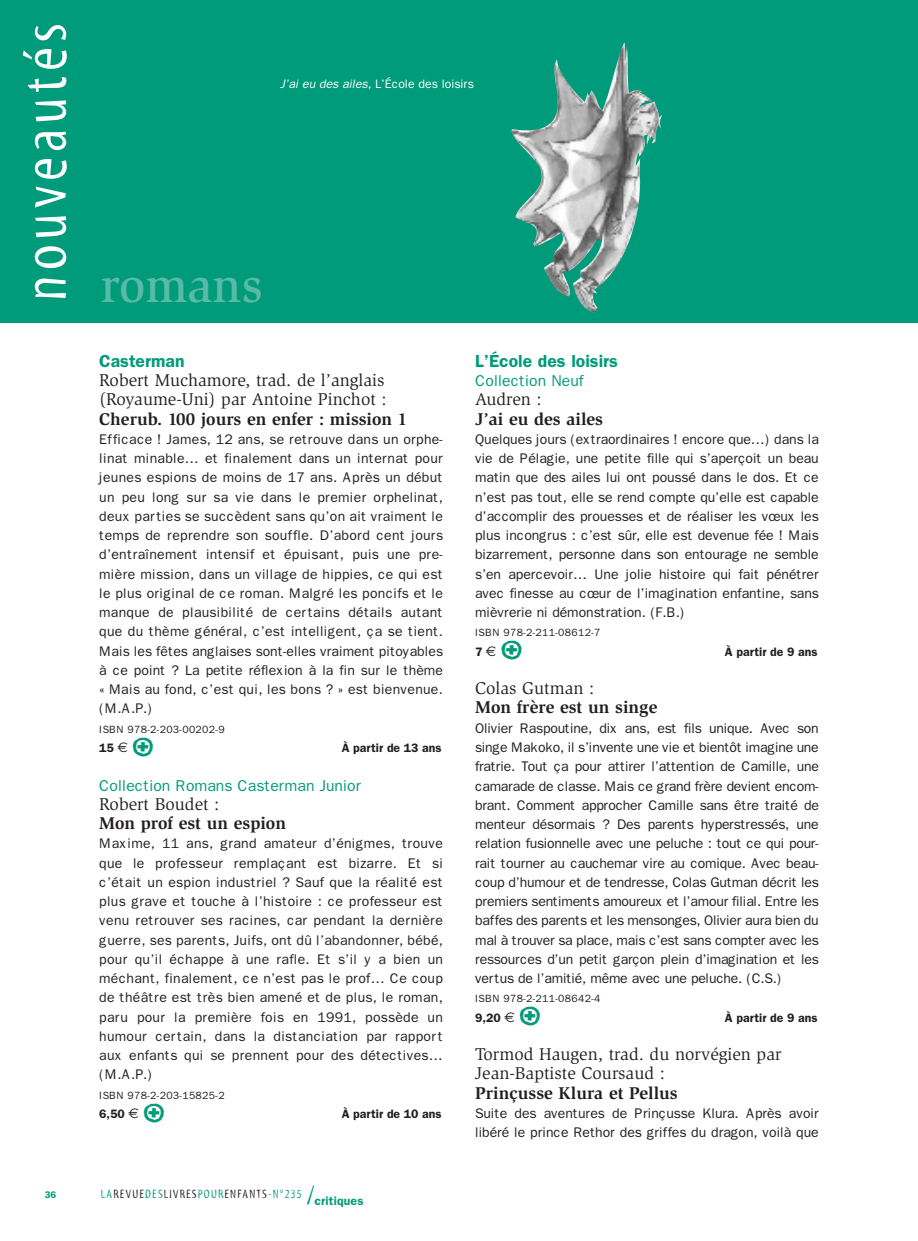
<style>
.page{position:relative;width:918px;height:1241px;background:#fff}
.page>*{position:absolute;margin:0;border:0;box-sizing:border-box;transform-origin:0 0}
.t1{font:63px "Myriad Tilt";letter-spacing:.08em;color:#fff}
.t2{font:500 49px "Slimbach";color:#59baa6}
.t3{font:35px "Ale Signs White LL";color:#009b7a}
.t4{font:17.5px/19.2px "Slimbach";color:#231f20}
.t5{font:700 17.5px "Slimbach";color:#231f20}
.t6{font:600 17.5px "Franklin Gothic";color:#009b7a}
.t7{font:15.75px "Franklin Gothic";color:#009b7a}
.t8{font:14px/19.2px "Franklin Gothic";letter-spacing:-.005em;color:#231f20;text-align:justify}
.t9{font:600 12.25px "Franklin Gothic";color:#231f20}
.t10{font:12.25px "Myriad Tilt";letter-spacing:.1em;color:#231f20}
.t11{font:12.25px "Franklin Gothic";letter-spacing:-.005em;color:#fff}
.t12{font:10.5px "Franklin Gothic";letter-spacing:.03em;color:#231f20}
.t13{font:600 9.62px "Franklin Gothic";color:#009b7a}
.s1{font-style:italic}
.s2{font-family:"Euro Sans";font-weight:400;font-size:14px}
.s3{color:#009b7a}
.s4{font-size:26.25px;color:#009b7a}
.s5{font-family:"Franklin Gothic";font-weight:600;color:#009b7a}
</style>
<div class="page">
<div style="left:0;top:0;width:918px;height:322px;background:#009b7a"></div>
<img style="left:511px;top:42px;width:151px;height:271px">
<h1 class="t1" style="left:22px;top:301px;width:280px;rotate:-90deg">nouveautés</h1>
<p class="t11" style="left:280px;top:76px;width:195px"><span class="s1">J’ai eu des ailes,</span> L’École des loisirs</p>
<h2 class="t2" style="left:101px;top:267px;width:163px">romans</h2>
<p class="t6" style="left:99px;top:350px;width:87px">Casterman</p>
<p class="t4" style="left:99px;top:372px;width:289px">Robert Muchamore, trad. de l’anglais (Royaume-Uni) par Antoine Pinchot :</p>
<p class="t5" style="left:99px;top:412px;width:309px">Cherub. 100 jours en enfer : mission 1</p>
<p class="t8" style="left:99px;top:429px;width:345px">Efficace ! James, 12 ans, se retrouve dans un orphe&shy;linat minable… et finalement dans un internat pour jeunes espions de moins de 17 ans. Après un début un peu long sur sa vie dans le premier orphelinat, deux parties se succèdent sans qu’on ait vraiment le temps de reprendre son souffle. D’abord cent jours d’entraînement intensif et épuisant, puis une pre&shy;mière mission, dans un village de hippies, ce qui est le plus original de ce roman. Malgré les poncifs et le manque de plausibilité de certains détails autant que du thème général, c’est intelligent, ça se tient.<br>Mais les fêtes anglaises sont-elles vraiment pitoyables à ce point ? La petite réflexion à la fin sur le thème « Mais au fond, c’est qui, les bons ? » est bienvenue. (M.A.P.)</p>
<p class="t12" style="left:99px;top:722px;width:127px">ISBN 978-2-203-00202-9</p>
<p class="t9" style="left:99px;top:740px;width:30px">15 <span class="s2">€</span></p>
<h3 class="t3" style="left:132px;top:724px;width:24px">U</h3>
<p class="t9" style="left:342px;top:740px;width:101px">À partir de 13 ans</p>
<p class="t7" style="left:99px;top:775px;width:263px">Collection Romans Casterman Junior</p>
<p class="t4" style="left:99px;top:795px;width:122px">Robert Boudet :</p>
<p class="t5" style="left:99px;top:816px;width:188px">Mon prof est un espion</p>
<p class="t8" style="left:99px;top:833px;width:345px">Maxime, 11 ans, grand amateur d’énigmes, trouve que le professeur remplaçant est bizarre. Et si c’était un espion industriel ? Sauf que la réalité est plus grave et touche à l’histoire : ce professeur est venu retrouver ses racines, car pendant la dernière guerre, ses parents, Juifs, ont dû l’abandonner, bébé, pour qu’il échappe à une rafle. Et s’il y a bien un méchant, finalement, ce n’est pas le prof… Ce coup de théâtre est très bien amené et de plus, le roman, paru pour la première fois en 1991, possède un humour certain, dans la distanciation par rapport aux enfants qui se prennent pour des détectives… (M.A.P.)</p>
<p class="t12" style="left:99px;top:1088px;width:127px">ISBN 978-2-203-15825-2</p>
<p class="t9" style="left:99px;top:1106px;width:41px">6,50 <span class="s2">€</span></p>
<h3 class="t3" style="left:143px;top:1089px;width:24px">U</h3>
<p class="t9" style="left:342px;top:1106px;width:101px">À partir de 10 ans</p>
<p class="t6" style="left:475px;top:350px;width:144px">L’École des loisirs</p>
<p class="t7" style="left:475px;top:371px;width:110px">Collection Neuf</p>
<p class="t4" style="left:475px;top:391px;width:68px">Audren :</p>
<p class="t5" style="left:475px;top:412px;width:129px">J’ai eu des ailes</p>
<p class="t8" style="left:475px;top:429px;width:345px">Quelques jours (extraordinaires ! encore que…) dans la vie de Pélagie, une petite fille qui s’aperçoit un beau matin que des ailes lui ont poussé dans le dos. Et ce n’est pas tout, elle se rend compte qu’elle est capable d’accomplir des prouesses et de réaliser les vœux les plus incongrus : c’est sûr, elle est devenue fée ! Mais bizarrement, personne dans son entourage ne semble s’en apercevoir… Une jolie histoire qui fait pénétrer avec finesse au cœur de l’imagination enfantine, sans mièvrerie ni démonstration. (F.B.)</p>
<p class="t12" style="left:475px;top:626px;width:127px">ISBN 978-2-211-08612-7</p>
<p class="t9" style="left:475px;top:644px;width:23px">7 <span class="s2">€</span></p>
<h3 class="t3" style="left:500px;top:627px;width:24px">U</h3>
<p class="t9" style="left:725px;top:644px;width:94px">À partir de 9 ans</p>
<p class="t4" style="left:475px;top:680px;width:121px">Colas Gutman :</p>
<p class="t5" style="left:475px;top:700px;width:184px">Mon frère est un singe</p>
<p class="t8" style="left:475px;top:718px;width:345px">Olivier Raspoutine, dix ans, est fils unique. Avec son singe Makoko, il s’invente une vie et bientôt imagine une fratrie. Tout ça pour attirer l’attention de Camille, une camarade de classe. Mais ce grand frère devient encom&shy;brant. Comment approcher Camille sans être traité de menteur désormais ? Des parents hyperstressés, une relation fusionnelle avec une peluche : tout ce qui pour&shy;rait tourner au cauchemar vire au comique. Avec beau&shy;coup d’humour et de tendresse, Colas Gutman décrit les premiers sentiments amoureux et l’amour filial. Entre les baffes des parents et les mensonges, Olivier aura bien du mal à trouver sa place, mais c’est sans compter avec les ressources d’un petit garçon plein d’imagination et les vertus de l’amitié, même avec une peluche. (C.S.)</p>
<p class="t12" style="left:475px;top:992px;width:127px">ISBN 978-2-211-08642-4</p>
<p class="t9" style="left:475px;top:1010px;width:41px">9,20 <span class="s2">€</span></p>
<h3 class="t3" style="left:518px;top:993px;width:24px">U</h3>
<p class="t9" style="left:725px;top:1010px;width:94px">À partir de 9 ans</p>
<p class="t4" style="left:475px;top:1045px;width:308px">Tormod Haugen, trad. du norvégien par<br>Jean-Baptiste Coursaud :</p>
<p class="t5" style="left:475px;top:1085px;width:204px">Prinçusse Klura et Pellus</p>
<p class="t8" style="left:475px;top:1103px;width:345px">Suite des aventures de Prinçusse Klura. Après avoir libéré le prince Rethor des griffes du dragon, voilà que</p>
<p class="t13" style="left:45px;top:1188px;width:13px">36</p>
<p class="t10" style="left:101px;top:1188px;width:264px"><span class="s3">LA</span>REVUE<span class="s3">DES</span>LIVRES<span class="s3">POUR</span>ENFANTS<span class="s3">-N°235</span> <span class="s4">/</span><span class="s5">critiques</span></p>
</div>
